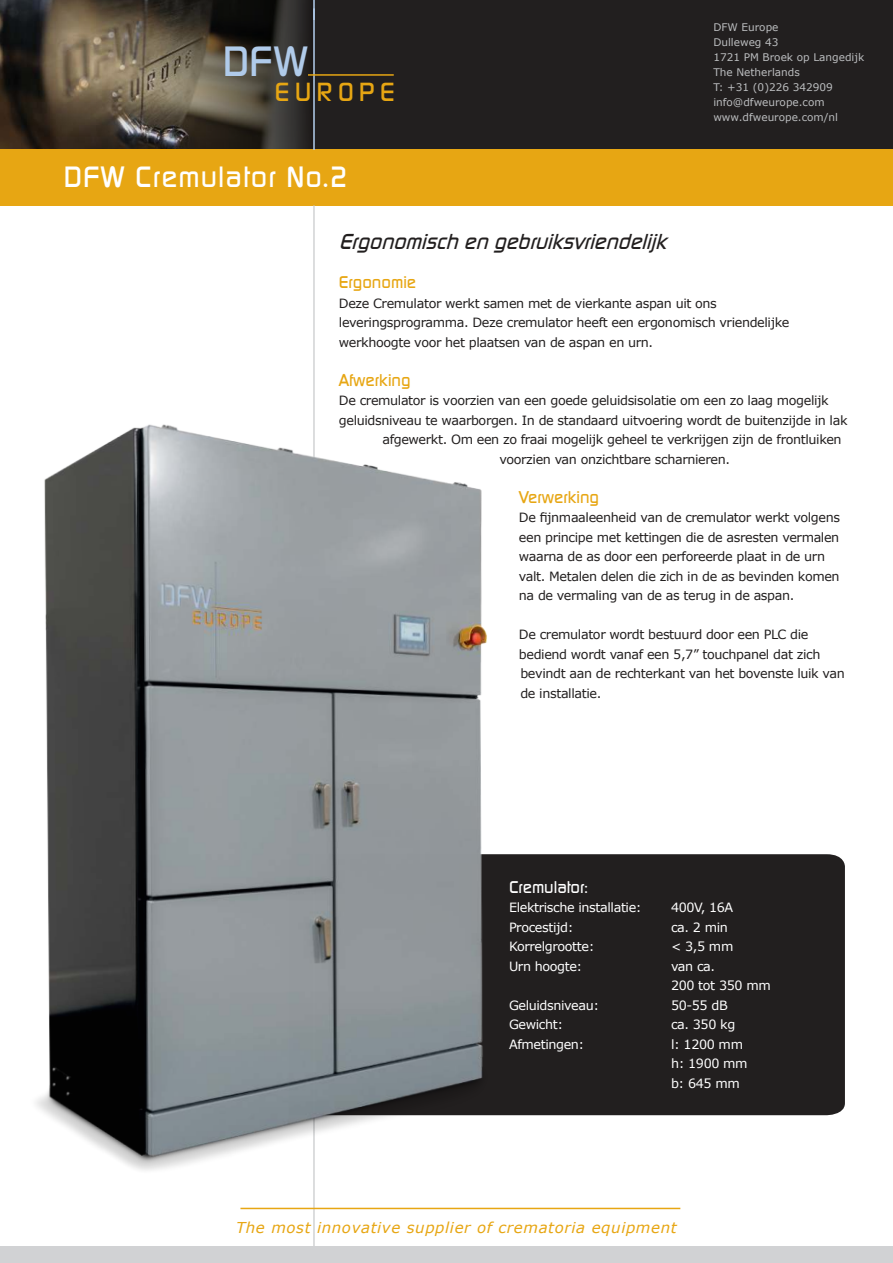
<style>
.page{position:relative;width:893px;height:1263px;background:#fff}
.page>*{position:absolute;margin:0;border:0;box-sizing:border-box;transform-origin:0 0}
.t1{font:500 44.25px "Digital Sans EF";color:#b0cbea}
.t2{font:500 28.5px "Digital";letter-spacing:.04em;color:#fff}
.t3{font:500 27.45px "Digital Sans EF";letter-spacing:.205em;color:#e7a613}
.t4{font:italic 500 21px "Digital";color:#221f1f}
.t5{font:500 16.5px "Digital";color:#e7a613}
.t6{font:500 16.5px "Digital";color:#fff}
.t7{font:italic 15px "Verdana";letter-spacing:.04em;color:#e7a613}
.t8{font:12.75px/19.5px "Verdana";letter-spacing:-.03em;color:#221f1f}
.t9{font:12.75px/19.5px "Verdana";letter-spacing:-.03em;color:#fff}
.t10{font:10.5px/15px "Verdana";color:#bbbdbf}
</style>
<div class="page">
<div style="left:524px;top:854px;width:321px;height:261px;background:#221f1f"></div>
<div style="left:0;top:0;width:893px;height:184px;background:#221f1f"></div>
<img style="left:0;top:0;width:301px;height:149px">
<div style="left:0;top:149px;width:893px;height:57px;background:#e7a613"></div>
<hr style="left:313px;top:8px;width:2px;height:141px;background:#b0cbea">
<hr style="left:308px;top:74px;width:86px;height:2px;background:#e7a613">
<hr style="left:313px;top:0;width:2px;height:20px;background:#b0cbea">
<div style="left:0;top:1247px;width:893px;height:16px;background:#d1d2d4"></div>
<hr style="left:313px;top:206px;width:2px;height:1045px;background:#d1d2d4">
<hr style="left:240px;top:1208px;width:440px;height:1px;background:#e7a613">
<img style="left:36px;top:381px;width:488px;height:801px">
<h1 class="t1" style="left:223px;top:35px;width:86px">DFW</h1>
<h3 class="t3" style="left:275px;top:75px;width:121px">EUROPE</h3>
<h2 class="t2" style="left:64px;top:160px;width:286px">DFW Cremulator No.2</h2>
<p class="t10" style="left:713px;top:21px;width:152px">DFW Europe<br>Dulleweg 43<br>1721 PM Broek op Langedijk<br>The Netherlands<br>T: +31 (0)226 342909 info@dfweurope.com www.dfweurope.com/nl</p>
<h3 class="t4" style="left:339px;top:229px;width:335px">Ergonomisch en gebruiksvriendelijk</h3>
<p class="t5" style="left:339px;top:273px;width:79px">Ergonomie</p>
<p class="t8" style="left:339px;top:294px;width:452px">Deze Cremulator werkt samen met de vierkante aspan uit ons leveringsprogramma. Deze cremulator heeft een ergonomisch vriendelijke werkhoogte voor het plaatsen van de aspan en urn.</p>
<p class="t5" style="left:339px;top:370px;width:73px">Afwerking</p>
<p class="t8" style="left:339px;top:392px;width:491px">De cremulator is voorzien van een goede geluidsisolatie om een zo laag mogelijk</p>
<p class="t8" style="left:339px;top:411px;width:510px">geluidsniveau te waarborgen. In de standaard uitvoering wordt de buitenzijde in lak</p>
<p class="t8" style="left:382px;top:431px;width:461px">afgewerkt. Om een zo fraai mogelijk geheel te verkrijgen zijn de frontluiken</p>
<p class="t8" style="left:499px;top:450px;width:232px">voorzien van onzichtbare scharnieren.</p>
<p class="t5" style="left:519px;top:487px;width:82px">Verwerking</p>
<p class="t8" style="left:519px;top:507px;width:323px">De fijnmaaleenheid van de cremulator werkt volgens een principe met kettingen die de asresten vermalen waarna de as door een perforeerde plaat in de urn valt. Metalen delen die zich in de as bevinden komen na de vermaling van de as terug in de aspan.</p>
<p class="t8" style="left:519px;top:626px;width:327px">De cremulator wordt bestuurd door een PLC die bediend wordt vanaf een 5,7” touchpanel dat zich bevindt aan de rechterkant van het bovenste luik van de installatie.</p>
<p class="t6" style="left:509px;top:877px;width:80px">Cremulator:</p>
<p class="t9" style="left:509px;top:899px;width:134px">Elektrische installatie:</p>
<p class="t9" style="left:671px;top:899px;width:64px">400V, 16A</p>
<p class="t9" style="left:509px;top:918px;width:66px">Procestijd:</p>
<p class="t9" style="left:671px;top:918px;width:58px">ca. 2 min</p>
<p class="t9" style="left:509px;top:938px;width:87px">Korrelgrootte:</p>
<p class="t9" style="left:671px;top:938px;width:64px">&lt; 3,5 mm</p>
<p class="t9" style="left:509px;top:957px;width:75px">Urn hoogte:</p>
<p class="t9" style="left:671px;top:957px;width:101px">van ca.<br>200 tot 350 mm</p>
<p class="t9" style="left:509px;top:996px;width:92px">Geluidsniveau:</p>
<p class="t9" style="left:671px;top:996px;width:58px">50-55 dB</p>
<p class="t9" style="left:509px;top:1016px;width:56px">Gewicht:</p>
<p class="t9" style="left:671px;top:1016px;width:66px">ca. 350 kg</p>
<p class="t9" style="left:509px;top:1035px;width:77px">Afmetingen:</p>
<p class="t9" style="left:671px;top:1035px;width:78px">l: 1200 mm h: 1900 mm b: 645 mm</p>
<p class="t7" style="left:236px;top:1222px;width:442px">The most innovative supplier of crematoria equipment</p>
</div>
